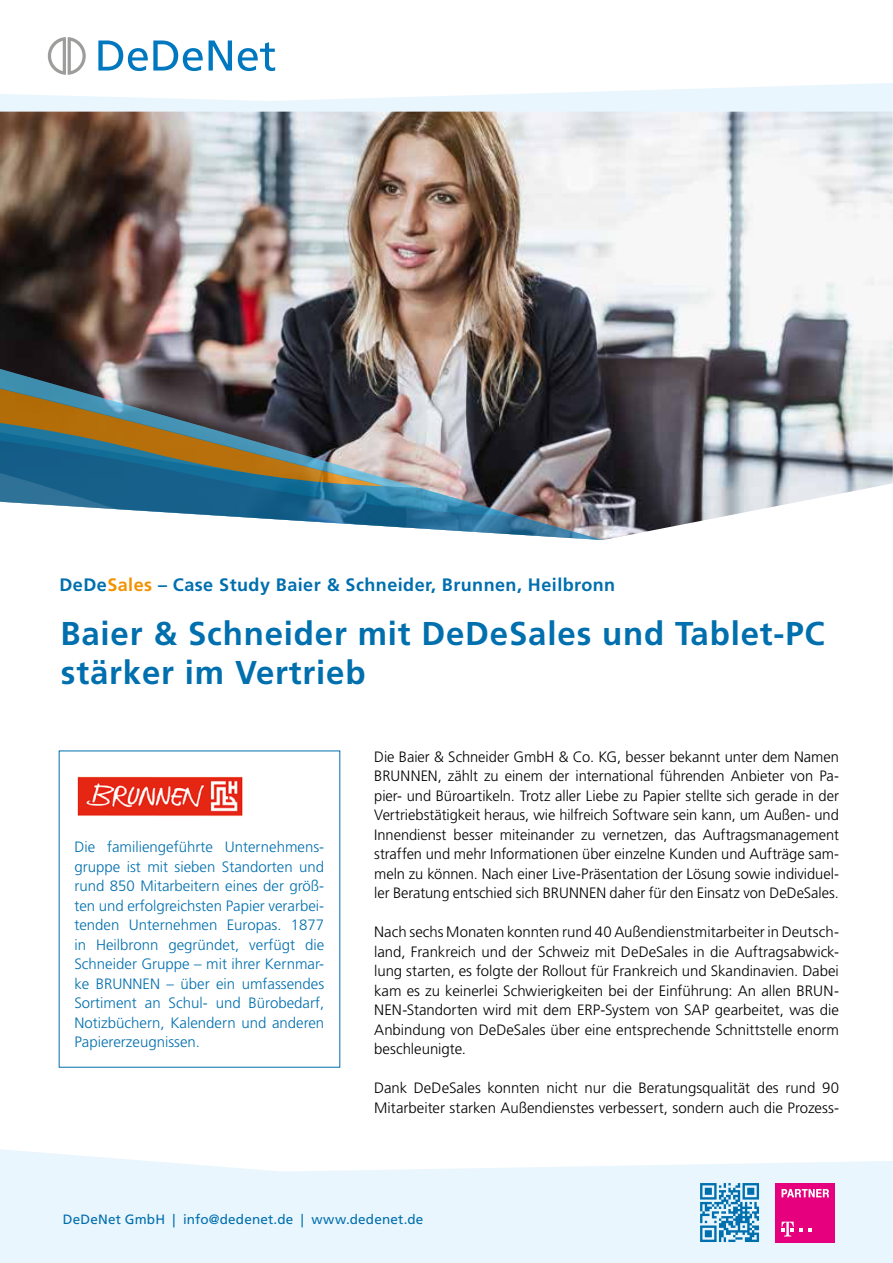
<style>
.page{position:relative;width:893px;height:1263px;background:#fff}
.page>*{position:absolute;margin:0;border:0;box-sizing:border-box;transform-origin:0 0}
.t1{font:700 33px/39.6px "Frutiger LT Std";letter-spacing:.025em;color:#006fae}
.t2{font:700 18px "Frutiger LT Std";letter-spacing:.025em;color:#006fae}
.t3{font:300 15px/19.5px "Frutiger LT Std";color:#000;text-align:justify}
.t4{font:300 15px/19.5px "Frutiger LT Std";color:#006fae;text-align:justify}
.t5{font:13.5px "Frutiger LT Std";letter-spacing:.015em;color:#006fae}
.s1{color:#f39200}
</style>
<div class="page">
<img style="left:0;top:112px;width:893px;height:428px">
<svg style="left:0;top:1149px;width:893px;height:114px;background:#edf6fd"></svg>
<svg style="left:98px;top:41px;width:105px;height:30px"></svg>
<svg style="left:209px;top:41px;width:23px;height:30px"></svg>
<svg style="left:238px;top:42px;width:37px;height:29px"></svg>
<svg style="left:48px;top:37px;width:38px;height:38px"></svg>
<img style="left:0;top:369px;width:603px;height:171px">
<svg style="left:0;top:369px;width:385px;height:161px;background:#5c7277"></svg>
<div style="left:776px;top:1183px;width:59px;height:59px;background:#e6007d"></div>
<svg style="left:781px;top:1221px;width:13px;height:15px"></svg>
<svg style="left:781px;top:1189px;width:48px;height:8px"></svg>
<svg style="left:700px;top:1183px;width:59px;height:59px;background:#6cadd2"></svg>
<svg style="left:0;top:83px;width:893px;height:29px"></svg>
<img style="left:77px;top:776px;width:166px;height:41px">
<p class="t2" style="left:60px;top:574px;width:557px">DeDe<span class="s1">Sales</span> – Case Study Baier &amp; Schneider, Brunnen, Heilbronn</p>
<h1 class="t1" style="left:60px;top:613px;width:766px">Baier &amp; Schneider mit DeDeSales und Tablet‐PC stärker im Vertrieb</h1>
<p class="t4" style="left:74px;top:837px;width:251px">Die familiengeführte Unternehmens&shy;gruppe ist mit sieben Standorten und rund 850 Mitarbeitern eines der größ&shy;ten und erfolgreichsten Papier verarbei&shy;tenden Unternehmen Europas. 1877 in Heilbronn gegründet, verfügt die Schneider Gruppe – mit ihrer Kernmar&shy;ke BRUNNEN – über ein umfassendes Sortiment an Schul- und Bürobedarf, Notizbüchern, Kalendern und anderen Papiererzeugnissen.</p>
<p class="t3" style="left:374px;top:747px;width:466px">Die Baier &amp; Schneider GmbH &amp; Co. KG, besser bekannt unter dem Namen BRUNNEN, zählt zu einem der international führenden Anbieter von Pa&shy;pier‐ und Büroartikeln. Trotz aller Liebe zu Papier stellte sich gerade in der Vertriebstätigkeit heraus, wie hilfreich Software sein kann, um Außen‐ und Innendienst besser miteinander zu vernetzen, das Auftragsmanagement straffen und mehr Informationen über einzelne Kunden und Aufträge sam&shy;meln zu können. Nach einer Live-Präsentation der Lösung sowie individuel&shy;ler Beratung entschied sich BRUNNEN daher für den Einsatz von DeDeSales.</p>
<p class="t3" style="left:374px;top:923px;width:466px">Nach sechs Monaten konnten rund 40 Außendienstmitarbeiter in Deutsch&shy;land, Frankreich und der Schweiz mit DeDeSales in die Auftragsabwick&shy;lung starten, es folgte der Rollout für Frankreich und Skandinavien. Dabei kam es zu keinerlei Schwierigkeiten bei der Einführung: An allen BRUN-NEN‐Standorten wird mit dem ERP‐System von SAP gearbeitet, was die Anbindung von DeDeSales über eine entsprechende Schnittstelle enorm beschleunigte.</p>
<p class="t3" style="left:374px;top:1079px;width:466px">Dank DeDeSales konnten nicht nur die Beratungsqualität des rund 90<br>Mitarbeiter starken Außendienstes verbessert, sondern auch die Prozess-</p>
<p class="t5" style="left:63px;top:1211px;width:362px">DeDeNet GmbH | info@dedenet.de | www.dedenet.de</p>
</div>
